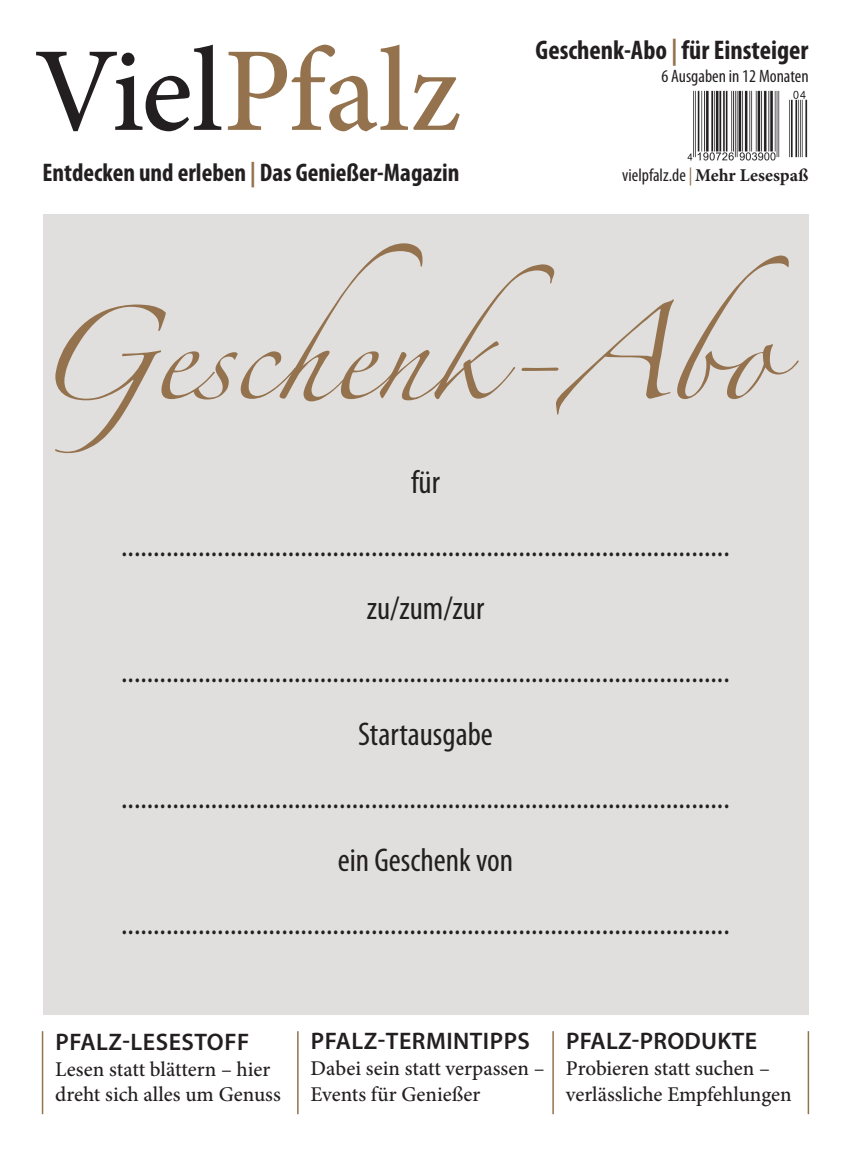
<style>
.page{position:relative;width:851px;height:1149px;background:#fff}
.page>*{position:absolute;margin:0;border:0;box-sizing:border-box;transform-origin:0 0}
.t1{font:500 120px "Minion Pro";color:#94724e}
.t2{font:84px "Zapfino";color:#94724e}
.t3{font:condensed 33px/63px "Myriad Pro";color:#231f20;text-align:center}
.t4{font:700 condensed 27px "Myriad Pro";color:#231f20}
.t5{font:700 condensed 25.5px "Myriad Pro";color:#231f20}
.t6{font:600 24px "Myriad Pro";letter-spacing:.02em;color:#231f20}
.t7{font:500 21px/25.2px "Minion Pro";color:#231f20}
.t8{font:condensed 18px "Myriad Pro";color:#231f20}
.s1{color:#231f20}
.s2{color:#94724e}
.s3{font-family:"Minion Pro";font-weight:700;font-stretch:normal}
</style>
<div class="page">
<div style="left:43px;top:215px;width:765px;height:799px;background:#e1dfdd"></div>
<hr style="left:297px;top:1030px;width:1px;height:83px;background:#94724e">
<hr style="left:42px;top:1030px;width:1px;height:83px;background:#94724e">
<hr style="left:552px;top:1030px;width:1px;height:83px;background:#94724e">
<hr style="left:807px;top:1030px;width:2px;height:83px;background:#94724e">
<img style="left:687px;top:90px;width:121px;height:71px">
<h1 class="t1" style="left:34px;top:46px;width:428px"><span class="s1">Viel</span>Pfalz</h1>
<p class="t5" style="left:43px;top:163px;width:418px">Entdecken und erleben <span class="s2">|</span> Das Genießer-Magazin</p>
<p class="t4" style="left:535px;top:40px;width:274px">Geschenk-Abo <span class="s2">|</span> für Einsteiger</p>
<p class="t8" style="left:661px;top:69px;width:149px">6 Ausgaben in 12 Monaten</p>
<p class="t8" style="left:622px;top:169px;width:188px">vielpfalz.de <span class="s2">|</span> <span class="s3">Mehr Lesespaß</span></p>
<h2 class="t2" style="left:32px;top:319px;width:758px">Geschenk-Abo</h2>
<p class="t3" style="left:121px;top:453px;width:610px">für ............................................................................................... zu/zum/zur ...............................................................................................<br>Startausgabe ............................................................................................... ein Geschenk von ...............................................................................................</p>
<p class="t6" style="left:56px;top:1032px;width:195px">PFALZ-LESESTOFF</p>
<p class="t7" style="left:55px;top:1058px;width:227px">Lesen statt blättern – hier dreht sich alles um Genuss</p>
<p class="t6" style="left:311px;top:1031px;width:221px">PFALZ-TERMINTIPPS</p>
<p class="t7" style="left:310px;top:1057px;width:235px">Dabei sein statt verpassen –<br>Events für Genießer</p>
<p class="t6" style="left:566px;top:1031px;width:192px">PFALZ-PRODUKTE</p>
<p class="t7" style="left:566px;top:1057px;width:227px">Probieren statt suchen – verlässliche Empfehlungen</p>
</div>
